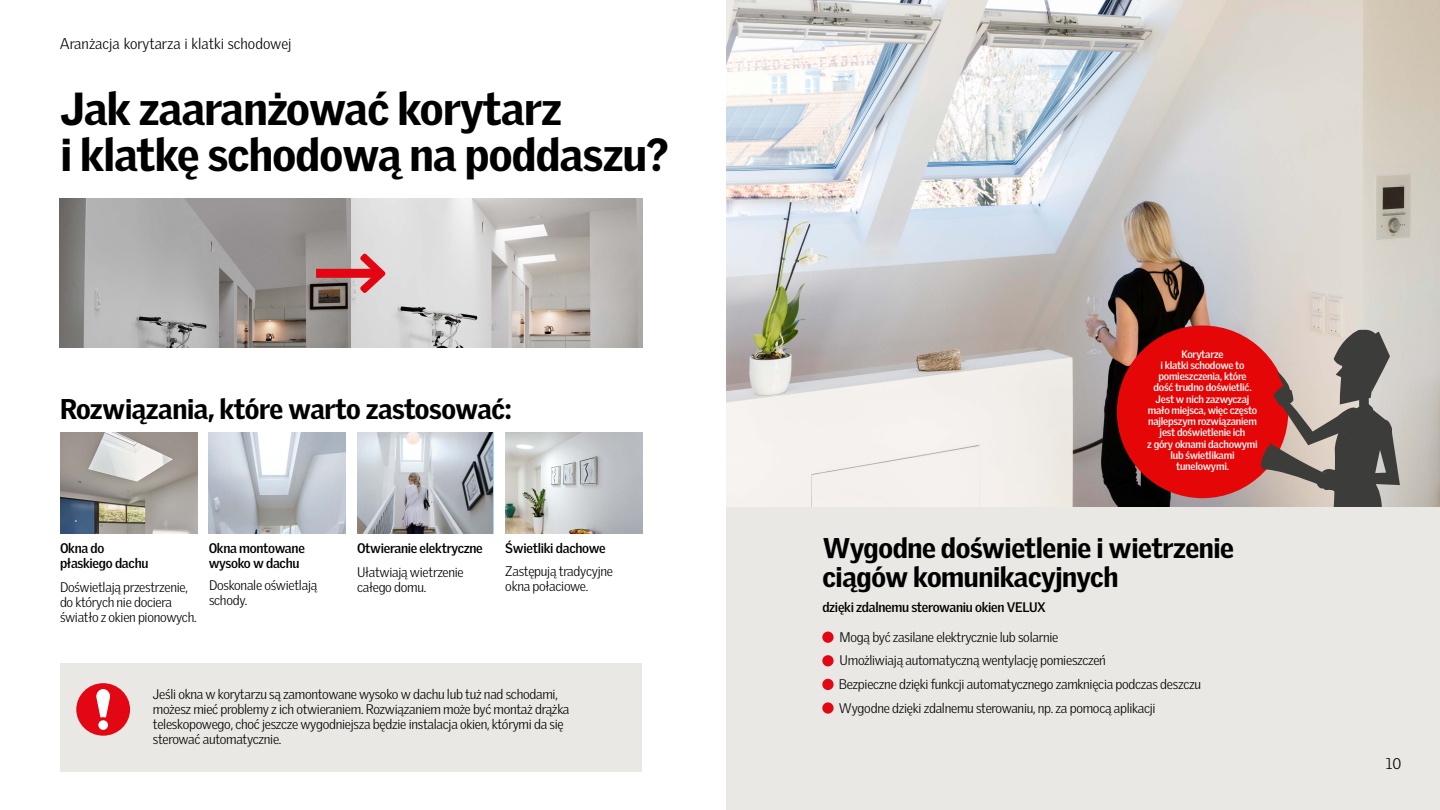
<style>
.page{position:relative;width:1440px;height:810px;background:#fff}
.page>*{position:absolute;margin:0;border:0;box-sizing:border-box;transform-origin:0 0}
.t1{font:900 45px/46.5px "Velux Gothic";letter-spacing:-.015em;color:#000}
.t2{font:900 27.75px/29.2px "Velux Gothic";letter-spacing:-.015em;color:#000}
.t3{font:300 15px "Velux Gothic";color:#000}
.t4{font:300 13.5px/15px "Velux Gothic";letter-spacing:-.02em;color:#000}
.t5{font:700 13.5px/15px "Velux Gothic";letter-spacing:-.02em;color:#000}
.t6{font:700 10.5px/11.2px "Velux Gothic";letter-spacing:-.02em;color:#fff;text-align:center}
</style>
<div class="page">
<img style="left:209px;top:432px;width:136px;height:102px">
<img style="left:357px;top:432px;width:136px;height:102px">
<img style="left:726px;top:0;width:714px;height:507px">
<div style="left:726px;top:507px;width:714px;height:303px;background:#e9e8e4"></div>
<div style="left:1117px;top:325px;width:171px;height:173px;background:#e50707;border-radius:50%"></div>
<div style="left:822px;top:632px;width:12px;height:11px;background:#e30613;border-radius:50%"></div>
<div style="left:822px;top:655px;width:12px;height:11px;background:#e30613;border-radius:50%"></div>
<div style="left:822px;top:679px;width:12px;height:11px;background:#e30613;border-radius:50%"></div>
<div style="left:822px;top:702px;width:12px;height:12px;background:#e30613;border-radius:50%"></div>
<div style="left:60px;top:663px;width:582px;height:109px;background:#e9e8e4"></div>
<div style="left:76px;top:683px;width:54px;height:53px;background:#e30613;border-radius:50%"></div>
<div style="left:98px;top:720px;width:10px;height:10px;background:#fff;border-radius:50%"></div>
<svg style="left:96px;top:689px;width:14px;height:29px"></svg>
<img style="left:60px;top:199px;width:582px;height:149px">
<svg style="left:1261px;top:316px;width:139px;height:191px;background:#9a8680"></svg>
<img style="left:60px;top:432px;width:137px;height:102px">
<img style="left:505px;top:432px;width:137px;height:102px">
<svg style="left:360px;top:254px;width:25px;height:39px"></svg>
<div style="left:316px;top:269px;width:62px;height:9px;background:#e30512"></div>
<p class="t3" style="left:60px;top:35px;width:233px">Aranżacja korytarza i klatki schodowej</p>
<h1 class="t1" style="left:60px;top:85px;width:610px">Jak zaaranżować korytarz<br>i klatkę schodową na poddaszu?</h1>
<h2 class="t2" style="left:60px;top:394px;width:453px">Rozwiązania, które warto zastosować:</h2>
<p class="t5" style="left:60px;top:540px;width:90px">Okna do płaskiego dachu</p>
<p class="t5" style="left:505px;top:540px;width:102px">Świetliki dachowe</p>
<p class="t4" style="left:60px;top:579px;width:138px">Doświetlają przestrzenie, do których nie dociera światło z okien pionowych.</p>
<p class="t5" style="left:209px;top:540px;width:98px">Okna montowane wysoko w dachu</p>
<p class="t5" style="left:357px;top:540px;width:127px">Otwieranie elektryczne</p>
<p class="t4" style="left:209px;top:578px;width:110px">Doskonale oświetlają schody.</p>
<p class="t4" style="left:505px;top:564px;width:109px">Zastępują tradycyjne okna połaciowe.</p>
<p class="t4" style="left:357px;top:565px;width:108px">Ułatwiają wietrzenie całego domu.</p>
<p class="t4" style="left:153px;top:687px;width:418px">Jeśli okna w korytarzu są zamontowane wysoko w dachu lub tuż nad schodami, możesz mieć problemy z ich otwieraniem. Rozwiązaniem może być montaż drążka teleskopowego, choć jeszcze wygodniejsza będzie instalacja okien, którymi da się sterować automatycznie.</p>
<p class="t6" style="left:1147px;top:348px;width:112px">Korytarze<br>i klatki schodowe to pomieszczenia, które dość trudno doświetlić.<br>Jest w nich zazwyczaj mało miejsca, więc często najlepszym rozwiązaniem jest doświetlenie ich<br>z góry oknami dachowymi lub świetlikami tunelowymi.</p>
<h2 class="t2" style="left:822px;top:533px;width:413px">Wygodne doświetlenie i wietrzenie ciągów komunikacyjnych</h2>
<p class="t5" style="left:822px;top:600px;width:225px">dzięki zdalnemu sterowaniu okien VELUX</p>
<p class="t4" style="left:839px;top:625px;width:364px;line-height:23.6px">Mogą być zasilane elektrycznie lub solarnie<br>Umożliwiają automatyczną wentylację pomieszczeń<br>Bezpieczne dzięki funkcji automatycznego zamknięcia podczas deszczu Wygodne dzięki zdalnemu sterowaniu, np. za pomocą aplikacji</p>
<p class="t3" style="left:1386px;top:755px;width:17px">10</p>
</div>
